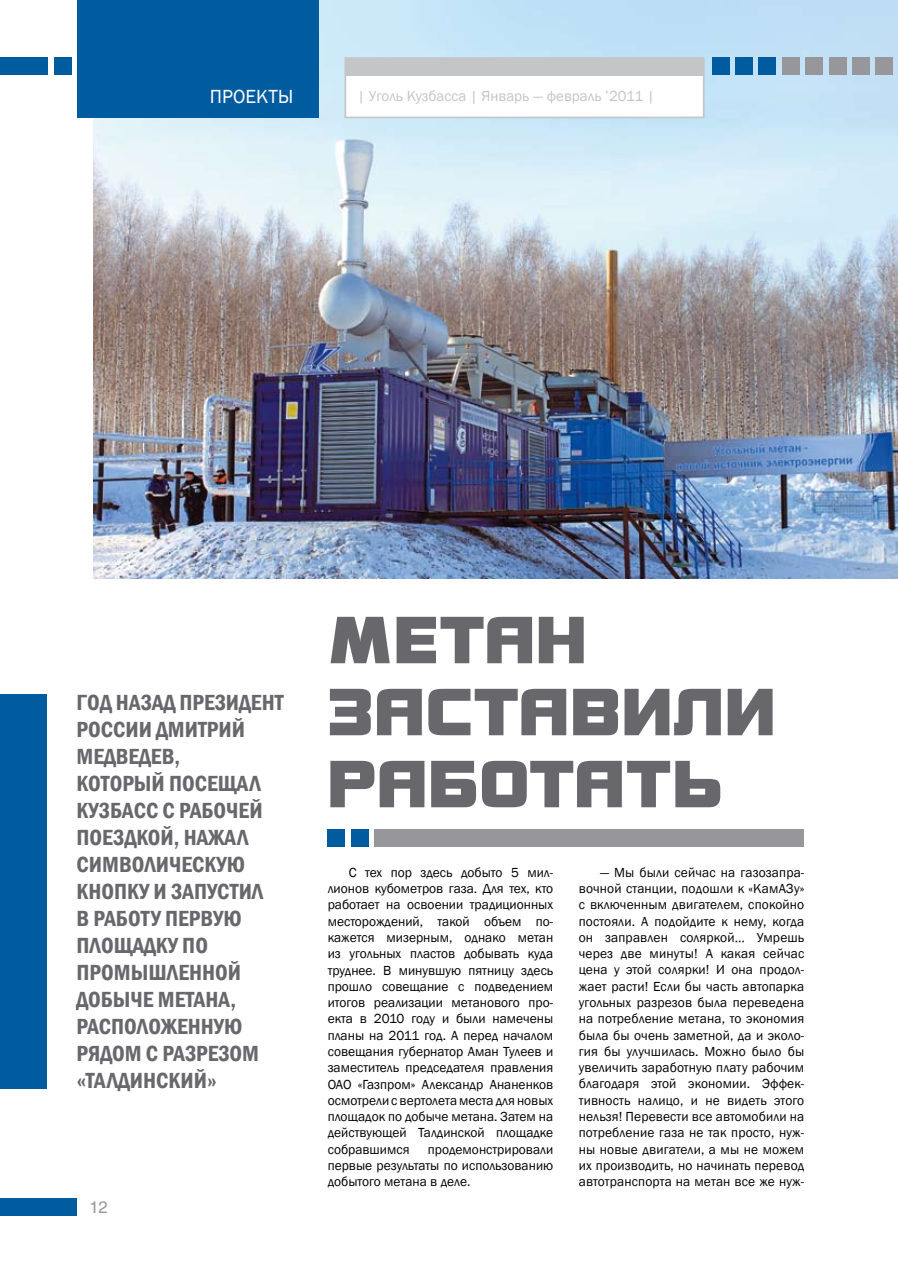
<style>
.page{position:relative;width:898px;height:1263px;background:#fff}
.page>*{position:absolute;margin:0;border:0;box-sizing:border-box;transform-origin:0 0}
.t1{font:600 condensed 22.5px/27px "Franklin Gothic";color:#68676c}
.t2{font:19.5px "Franklin Gothic";color:#fff}
.t3{font:16.5px "Helios";color:#97979b}
.t4{font:15px "Franklin Gothic";color:#c3c5c7}
.t5{font:13.5px/16.4px "Franklin Gothic";color:#000;text-align:justify}
</style>
<div class="page">
<svg style="left:330px;top:761px;width:390px;height:46px"></svg>
<svg style="left:330px;top:689px;width:442px;height:46px"></svg>
<svg style="left:330px;top:617px;width:253px;height:46px"></svg>
<img style="left:94px;top:0;width:803px;height:578px">
<div style="left:374px;top:829px;width:430px;height:17px;background:#97979b"></div>
<div style="left:351px;top:829px;width:17px;height:17px;background:#005c9f"></div>
<div style="left:327px;top:829px;width:17px;height:17px;background:#005c9f"></div>
<div style="left:0;top:694px;width:47px;height:395px;background:#005c9f"></div>
<div style="left:344px;top:57px;width:360px;height:61px;background:#fff;border:2px solid #c3c5c7"></div>
<div style="left:875px;top:58px;width:17px;height:17px;background:#97979b"></div>
<div style="left:344px;top:59px;width:359px;height:17px;background:#c3c5c7"></div>
<div style="left:0;top:1198px;width:77px;height:17px;background:#005c9f"></div>
<div style="left:852px;top:58px;width:17px;height:17px;background:#97979b"></div>
<div style="left:828px;top:58px;width:17px;height:17px;background:#97979b"></div>
<div style="left:805px;top:58px;width:17px;height:17px;background:#97979b"></div>
<div style="left:782px;top:58px;width:17px;height:17px;background:#97979b"></div>
<div style="left:758px;top:58px;width:17px;height:17px;background:#005c9f"></div>
<div style="left:735px;top:58px;width:17px;height:17px;background:#005c9f"></div>
<div style="left:711px;top:58px;width:17px;height:17px;background:#005c9f"></div>
<div style="left:54px;top:58px;width:17px;height:17px;background:#005c9f"></div>
<div style="left:0;top:58px;width:47px;height:17px;background:#005c9f"></div>
<div style="left:77px;top:1px;width:242px;height:117px;background:#005c9f"></div>
<h2 class="t2" style="left:210px;top:85px;width:85px">Проекты</h2>
<p class="t4" style="left:357px;top:87px;width:298px">| Уголь Кузбасса | Январь — февраль ’2011 |</p>
<h1 class="t1" style="left:77px;top:688px;width:208px">Год назад П резидент<br>России Дмитрий<br>Медведев,<br>который посещал<br>Кузбасс с рабочей поездкой, нажал символическую кнопку и запустил<br>в работу первую площадку по промышленной добыче метана, расположенную рядом с разрезом «Талдинский»</h1>
<p class="t3" style="left:89px;top:1197px;width:20px">12</p>
<p class="t5" style="left:327px;top:864px;width:227px;text-indent:21px">С тех пор здесь добыто 5 мил&shy;лионов кубометров газа. Для тех, кто работает на освоении традиционных месторождений, такой объем по&shy;кажется мизерным, однако метан из угольных пластов добывать куда труднее. В минувшую пятницу здесь прошло совещание с подведением итогов реализации метанового про&shy;екта в 2010 году и были намечены планы на 2011 год. А перед началом совещания губернатор Аман Тулеев и заместитель председателя правления ОАО «Газпром» Александр Ананенков осмотрели с вертолета места для новых площадок по добыче метана. Затем на действующей Талдинской площадке собравшимся</p>
<p class="t5" style="left:327px;top:1141px;width:227px;text-indent:100px">продемонстрировали первые результаты по использованию добытого метана в деле.</p>
<p class="t5" style="left:578px;top:864px;width:227px;text-indent:21px">— Мы были сейчас на газозапра&shy;вочной станции, подошли к «КамАЗу» с включенным двигателем, спокойно постояли. А подойдите к нему, когда он заправлен соляркой… Умрешь через две минуты! А какая сейчас цена у этой солярки! И она продол&shy;жает расти! Если бы часть автопарка угольных разрезов была переведена на потребление метана, то экономия была бы очень заметной, да и эколо&shy;гия бы улучшилась. Можно было бы увеличить заработную плату рабочим благодаря этой экономии. Эффек&shy;тивность налицо, и не видеть этого нельзя! Перевести все автомобили на потребление газа не так просто, нуж&shy;ны новые двигатели, а мы не можем их производить, но начинать перевод автотранспорта на метан все же нуж-</p>
</div>
